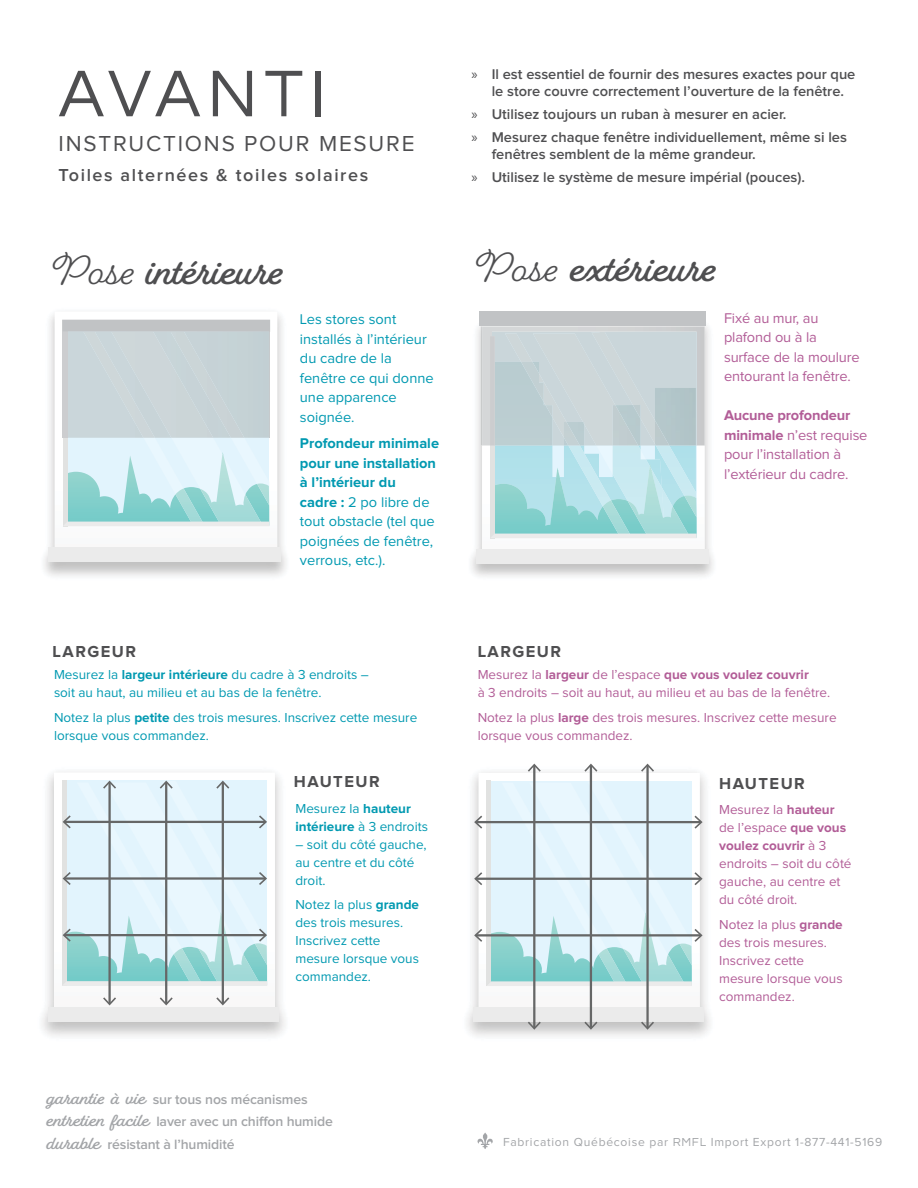
<style>
.page{position:relative;width:918px;height:1188px;background:#fff}
.page>*{position:absolute;margin:0;border:0;box-sizing:border-box;transform-origin:0 0}
.t1{font:68.7px "Questrial";letter-spacing:.1em;color:#4f4f51}
.t2{font:700 36.75px "Fairwater Script";color:#4f4f51}
.t3{font:22.5px "Proxima Nova";letter-spacing:.08em;color:#4f4f51}
.t4{font:600 18px "Proxima Nova";letter-spacing:.09em;color:#4f4f51}
.t5{font:700 16.5px "Proxima Nova";letter-spacing:.09em;color:#4f4f51}
.t6{font:600 14.7px/16.5px "Proxima Nova";color:#4f4f51}
.t7{font:14.7px/19.5px "Proxima Nova";color:#0099b1}
.t8{font:14.7px/19.5px "Proxima Nova";letter-spacing:-.01em;color:#b25d97}
.t9{font:600 13.95px "Proxima Nova";letter-spacing:-.01em;color:#a3a5a8}
.t10{font:13.5px/18px "Proxima Nova";color:#b25d97}
.t11{font:13.5px/18px "Proxima Nova";color:#0099b1}
.t12{font:12.15px "Proxima Nova";letter-spacing:.06em;color:#a3a5a8}
.s1{font-family:"Myriad Pro";font-weight:400}
.s2{font-weight:400}
.s3{font-weight:700}
.s4{font-family:"Fairwater Script";font-weight:700;font-size:17.55px}
.s5{font-family:"Questrial"}
</style>
<div class="page">
<svg style="left:55px;top:319px;width:222px;height:228px"></svg>
<div style="left:49px;top:547px;width:232px;height:15px;background:#ebebeb"></div>
<svg style="left:62px;top:320px;width:208px;height:206px;background:#c6dbdf"></svg>
<hr style="left:63px;top:332px;width:4px;height:106px;background:#cccdcf">
<img style="left:67px;top:332px;width:202px;height:1px">
<div style="left:476px;top:549px;width:232px;height:15px;background:#ebebeb"></div>
<div style="left:480px;top:311px;width:226px;height:15px;background:#c1c3c5"></div>
<img style="left:482px;top:326px;width:223px;height:120px">
<svg style="left:490px;top:332px;width:207px;height:206px;background:#bbd8db"></svg>
<img style="left:467px;top:763px;width:243px;height:273px">
<svg style="left:479px;top:773px;width:221px;height:234px"></svg>
<div style="left:473px;top:1007px;width:231px;height:15px;background:#ebebeb"></div>
<svg style="left:474px;top:781px;width:229px;height:205px;background:#d4eaef"></svg>
<hr style="left:646px;top:765px;width:3px;height:263px;background:#666767">
<svg style="left:641px;top:764px;width:13px;height:8px"></svg>
<svg style="left:641px;top:1022px;width:13px;height:8px"></svg>
<hr style="left:590px;top:765px;width:2px;height:263px;background:#666767">
<svg style="left:584px;top:764px;width:13px;height:8px"></svg>
<svg style="left:584px;top:1022px;width:13px;height:8px"></svg>
<hr style="left:533px;top:765px;width:2px;height:263px;background:#666767">
<svg style="left:528px;top:764px;width:13px;height:8px"></svg>
<svg style="left:528px;top:1022px;width:13px;height:8px"></svg>
<svg style="left:54px;top:780px;width:221px;height:227px"></svg>
<div style="left:48px;top:1007px;width:231px;height:14px;background:#ebebeb"></div>
<div style="left:62px;top:780px;width:5px;height:206px;background:#e1e2e1"></div>
<hr style="left:222px;top:782px;width:2px;height:222px;background:#666767">
<svg style="left:216px;top:997px;width:13px;height:8px"></svg>
<hr style="left:165px;top:782px;width:2px;height:222px;background:#666767">
<svg style="left:160px;top:997px;width:13px;height:8px"></svg>
<hr style="left:108px;top:782px;width:3px;height:222px;background:#666767">
<svg style="left:62px;top:781px;width:205px;height:205px;background:#cee5ea"></svg>
<svg style="left:103px;top:997px;width:13px;height:8px"></svg>
<svg style="left:477px;top:1133px;width:16px;height:16px"></svg>
<p class="t1" style="left:59px;top:60px;width:269px">AVANTI</p>
<p class="t3" style="left:59px;top:133px;width:357px">INSTRUCTIONS POUR MESURE</p>
<p class="t4" style="left:59px;top:167px;width:311px">Toiles alternées &amp; toiles solaires</p>
<p class="t6" style="left:492px;top:67px;width:365px;text-indent:-20px"><span class="s1">»</span> Il est essentiel de fournir des mesures exactes pour que le store couvre correctement l’ouverture de la fenêtre.</p>
<p class="t6" style="left:472px;top:107px;width:316px"><span class="s1">»</span> Utilisez toujours un ruban à mesurer en acier.</p>
<p class="t6" style="left:492px;top:130px;width:357px;text-indent:-20px"><span class="s1">»</span> Mesurez chaque fenêtre individuellement, même si les fenêtres semblent de la même grandeur.</p>
<p class="t6" style="left:472px;top:170px;width:335px"><span class="s1">»</span> Utilisez le système de mesure impérial (pouces).</p>
<p class="t2" style="left:54px;top:249px;width:232px"><span class="s2">Pose</span> intérieure</p>
<p class="t2" style="left:478px;top:246px;width:242px"><span class="s2">Pose</span> extérieure</p>
<p class="t7" style="left:300px;top:310px;width:135px">Les stores sont installés à l’intérieur du cadre de la fenêtre ce qui donne une apparence soignée.</p>
<p class="t7" style="left:300px;top:434px;width:141px"><span class="s3">Profondeur minimale pour une installation à l’intérieur du<br>cadre :</span> 2 po libre de tout obstacle (tel que poignées de fenêtre, verrous, etc.).</p>
<p class="t8" style="left:724px;top:309px;width:137px">Fixé au mur, au plafond ou à la surface de la moulure entourant la fenêtre.</p>
<p class="t8" style="left:724px;top:406px;width:145px"><span class="s3">Aucune profondeur minimale</span> n’est requise pour l’installation à l’extérieur du cadre.</p>
<p class="t5" style="left:53px;top:644px;width:85px">LARGEUR</p>
<p class="t5" style="left:478px;top:644px;width:85px">LARGEUR</p>
<p class="t11" style="left:54px;top:666px;width:316px">Mesurez la <span class="s3">largeur intérieure</span> du cadre à 3 endroits – soit au haut, au milieu et au bas de la fenêtre.</p>
<p class="t11" style="left:54px;top:709px;width:365px">Notez la plus <span class="s3">petite</span> des trois mesures. Inscrivez cette mesure lorsque vous commandez.</p>
<p class="t10" style="left:478px;top:666px;width:354px">Mesurez la <span class="s3">largeur</span> de l’espace <span class="s3">que vous voulez couvrir<br></span>à 3 endroits – soit au haut, au milieu et au bas de la fenêtre.</p>
<p class="t10" style="left:478px;top:709px;width:360px">Notez la plus <span class="s3">large</span> des trois mesures. Inscrivez cette mesure lorsque vous commandez.</p>
<p class="t5" style="left:294px;top:774px;width:87px">HAUTEUR</p>
<p class="t5" style="left:719px;top:776px;width:87px">HAUTEUR</p>
<p class="t11" style="left:295px;top:800px;width:134px">Mesurez la <span class="s3">hauteur intérieure</span> à 3 endroits</p>
<p class="t11" style="left:295px;top:836px;width:133px">– soit du côté gauche, au centre et du côté droit.</p>
<p class="t11" style="left:295px;top:896px;width:125px">Notez la plus <span class="s3">grande </span>des trois mesures.<br>Inscrivez cette mesure lorsque vous commandez.</p>
<p class="t10" style="left:719px;top:801px;width:134px">Mesurez la <span class="s3">hauteur </span>de l’espace <span class="s3">que vous voulez couvrir</span> à 3 endroits – soit du côté gauche, au centre et du côté droit.</p>
<p class="t10" style="left:719px;top:916px;width:125px">Notez la plus <span class="s3">grande </span>des trois mesures.<br>Inscrivez cette mesure lorsque vous commandez.</p>
<p class="t9" style="left:46px;top:1093px;width:263px"><span class="s4">garantie à vie</span> sur tous nos mécanismes</p>
<p class="t9" style="left:46px;top:1115px;width:288px"><span class="s4">entretien facile</span> laver avec un chiffon humide</p>
<p class="t9" style="left:46px;top:1138px;width:190px"><span class="s4">durable</span> résistant à l’humidité</p>
<p class="t12" style="left:503px;top:1136px;width:381px">Fabrication Québécoise par <span class="s5">RMFL</span> Import Export 1-877-441-5169</p>
</div>
